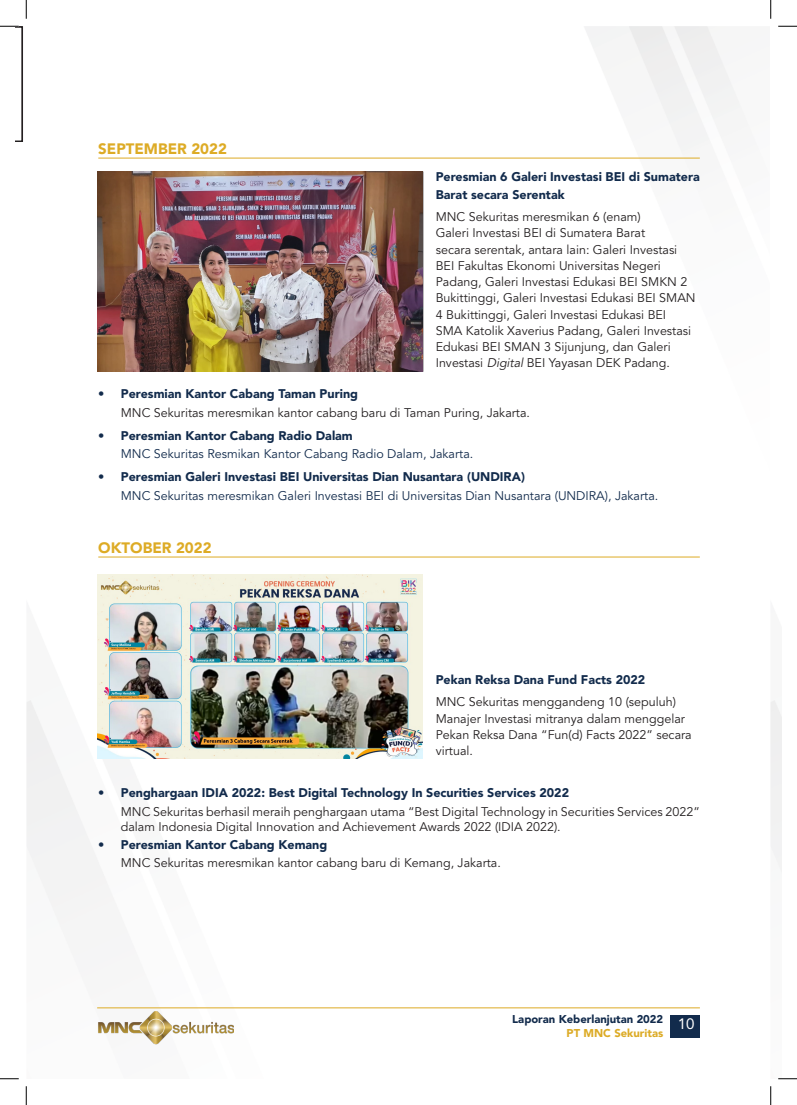
<style>
.page{position:relative;width:797px;height:1105px;background:#fff}
.page>*{position:absolute;margin:0;border:0;box-sizing:border-box;transform-origin:0 0}
.t1{font:900 15px "Avenir LT Pro";color:#ddab25}
.t2{font:15px "Avenir LT Pro";color:#fff}
.t3{font:12.5px/16.2px "Avenir LT Pro";color:#231f20}
.t4{font:900 12.5px/17.5px "Avenir LT Pro";color:#122b4c}
.t5{font:12.5px "Avenir LT Pro";color:#122b4c}
.t6{font:900 11.25px "Avenir LT Pro";color:#122b4c}
.t7{font:900 11.25px "Avenir LT Pro";color:#dcab26}
.s1{font-style:italic}
</style>
<div class="page">
<img style="left:27px;top:26px;width:754px;height:1012px">
<div style="left:670px;top:1015px;width:30px;height:22px;background:#122b4c"></div>
<img style="left:97px;top:1011px;width:136px;height:34px">
<hr style="left:97px;top:1007px;width:603px;height:1px;background:#ddab25">
<img style="left:98px;top:575px;width:324px;height:183px">
<hr style="left:98px;top:158px;width:601px;height:1px;background:#ddab25">
<hr style="left:98px;top:556px;width:601px;height:1px;background:#ddab25">
<img style="left:97px;top:172px;width:325px;height:200px">
<svg style="left:0;top:25px;width:23px;height:117px"></svg>
<svg style="left:778px;top:25px;width:19px;height:2px"></svg>
<svg style="left:0;top:1078px;width:19px;height:1px"></svg>
<svg style="left:778px;top:1078px;width:19px;height:1px"></svg>
<svg style="left:25px;top:0;width:2px;height:19px"></svg>
<svg style="left:25px;top:1086px;width:2px;height:19px"></svg>
<svg style="left:770px;top:0;width:1px;height:19px"></svg>
<svg style="left:770px;top:1086px;width:1px;height:19px"></svg>
<p class="t1" style="left:98px;top:140px;width:130px">SEPTEMBER 2022</p>
<p class="t4" style="left:436px;top:168px;width:265px">Peresmian 6 Galeri Investasi BEI di Sumatera<br>Barat secara Serentak</p>
<p class="t3" style="left:436px;top:209px;width:261px">MNC Sekuritas meresmikan 6 (enam)<br>Galeri Investasi BEI di Sumatera Barat<br>secara serentak, antara lain: Galeri Investasi BEI Fakultas Ekonomi Universitas Negeri Padang, Galeri Investasi Edukasi BEI SMKN 2<br>Bukittinggi, Galeri Investasi Edukasi BEI SMAN 4 Bukittinggi, Galeri Investasi Edukasi BEI SMA Katolik Xaverius Padang, Galeri Investasi Edukasi BEI SMAN 3 Sijunjung, dan Galeri Investasi <span class="s1">Digital</span> BEI Yayasan DEK Padang.</p>
<p class="t4" style="left:98px;top:385px;width:261px">• Peresmian Kantor Cabang Taman Puring</p>
<p class="t3" style="left:121px;top:405px;width:411px">MNC Sekuritas meresmikan kantor cabang baru di Taman Puring, Jakarta.</p>
<p class="t4" style="left:98px;top:427px;width:256px">• Peresmian Kantor Cabang Radio Dalam</p>
<p class="t5" style="left:121px;top:447px;width:354px">MNC Sekuritas Resmikan Kantor Cabang Radio Dalam, Jakarta.</p>
<p class="t4" style="left:98px;top:468px;width:428px">• Peresmian Galeri Investasi BEI Universitas Dian Nusantara (UNDIRA)</p>
<p class="t5" style="left:121px;top:488px;width:539px">MNC Sekuritas meresmikan Galeri Investasi BEI di Universitas Dian Nusantara (UNDIRA), Jakarta.</p>
<p class="t1" style="left:98px;top:539px;width:115px">OKTOBER 2022</p>
<p class="t4" style="left:436px;top:671px;width:211px">Pekan Reksa Dana Fund Facts 2022</p>
<p class="t3" style="left:436px;top:694px;width:257px">MNC Sekuritas menggandeng 10 (sepuluh)<br>Manajer Investasi mitranya dalam menggelar Pekan Reksa Dana “Fun(d) Facts 2022” secara virtual.</p>
<p class="t4" style="left:98px;top:784px;width:472px">• Penghargaan IDIA 2022: Best Digital Technology In Securities Services 2022</p>
<p class="t3" style="left:121px;top:804px;width:580px;line-height:15px">MNC Sekuritas berhasil meraih penghargaan utama “Best Digital Technology in Securities Services 2022” dalam Indonesia Digital Innovation and Achievement Awards 2022 (IDIA 2022).</p>
<p class="t4" style="left:98px;top:835px;width:230px">• Peresmian Kantor Cabang Kemang</p>
<p class="t3" style="left:121px;top:855px;width:381px">MNC Sekuritas meresmikan kantor cabang baru di Kemang, Jakarta.</p>
<p class="t6" style="left:512px;top:1013px;width:152px">Laporan Keberlanjutan 2022</p>
<p class="t7" style="left:566px;top:1026px;width:98px">PT MNC Sekuritas</p>
<p class="t2" style="left:678px;top:1015px;width:18px">10</p>
</div>
